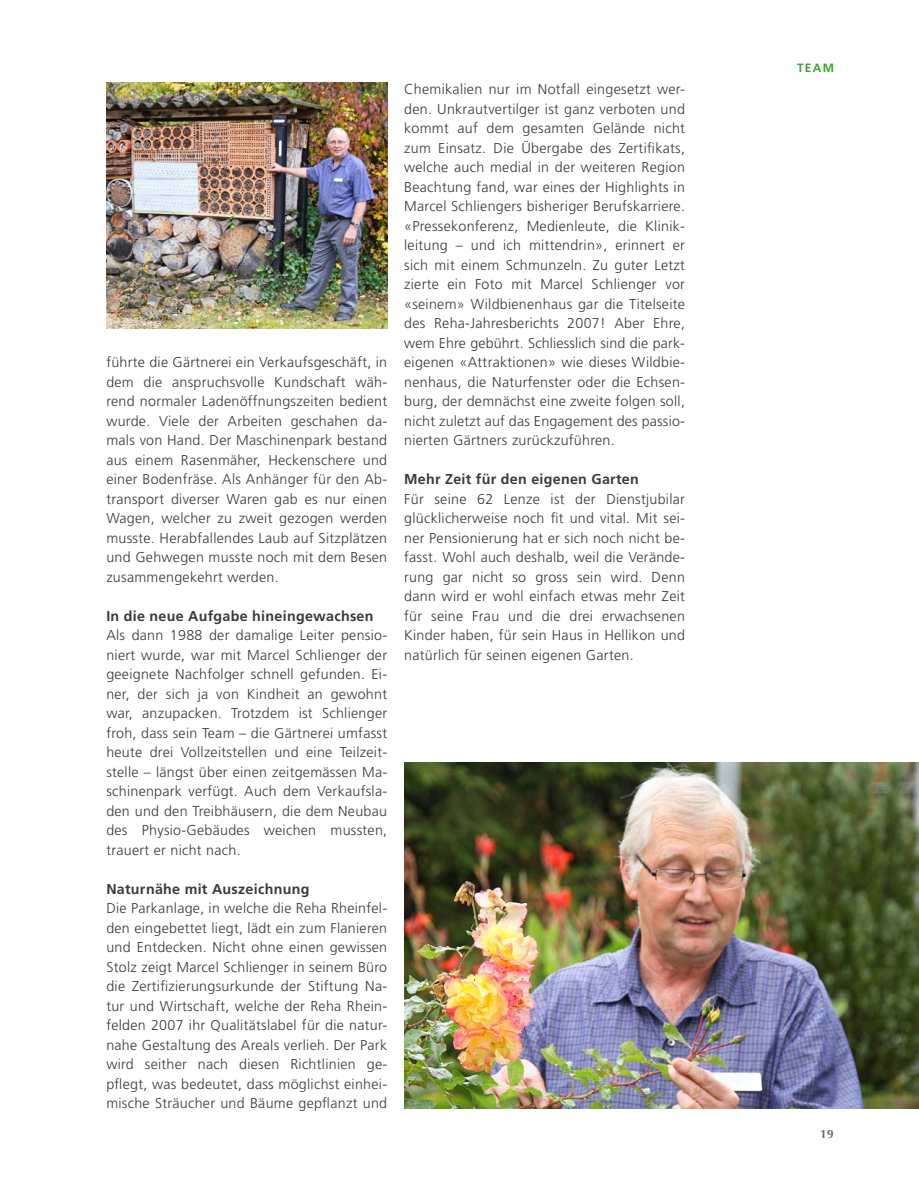
<style>
.page{position:relative;width:919px;height:1191px;background:#fff}
.page>*{position:absolute;margin:0;border:0;box-sizing:border-box;transform-origin:0 0}
.t1{font:300 14.25px/19.5px "Frutiger";letter-spacing:.02em;color:#3a3a39;text-align:justify}
.t2{font:700 14.25px "Frutiger";letter-spacing:.02em;color:#3a3a39}
.t3{font:700 12px "Frutiger";color:#3ca432}
.t4{font:700 12px "Optima";color:#6a6a69}
</style>
<div class="page">
<img style="left:404px;top:762px;width:514px;height:346px">
<img style="left:106px;top:83px;width:281px;height:245px">
<p class="t1" style="left:106px;top:353px;width:282px">führte die Gärtnerei ein Verkaufsgeschäft, in dem die anspruchsvolle Kundschaft wäh&shy;rend normaler Ladenöffnungszeiten bedient wurde. Viele der Arbeiten geschahen da&shy;mals von Hand. Der Maschinenpark bestand aus einem Rasenmäher, Heckenschere und einer Bodenfräse. Als Anhänger für den Ab&shy;transport diverser Waren gab es nur einen Wagen, welcher zu zweit gezogen werden musste. Herabfallendes Laub auf Sitzplätzen und Gehwegen musste noch mit dem Besen zusammengekehrt werden.</p>
<p class="t2" style="left:106px;top:607px;width:269px">In die neue Aufgabe hineingewachsen</p>
<p class="t1" style="left:106px;top:626px;width:282px">Als dann 1988 der damalige Leiter pensio&shy;niert wurde, war mit Marcel Schlienger der geeignete Nachfolger schnell gefunden. Ei&shy;ner, der sich ja von Kindheit an gewohnt war, anzupacken. Trotzdem ist Schlienger froh, dass sein Team – die Gärtnerei umfasst heute drei Vollzeitstellen und eine Teilzeit&shy;stelle – längst über einen zeitgemässen Ma&shy;schinenpark verfügt. Auch dem Verkaufsla&shy;den und den Treibhäusern, die dem Neubau des Physio-Gebäudes weichen mussten, trauert er nicht nach.</p>
<p class="t2" style="left:106px;top:880px;width:204px">Naturnähe mit Auszeichnung</p>
<p class="t1" style="left:106px;top:898px;width:282px">Die Parkanlage, in welche die Reha Rheinfel&shy;den eingebettet liegt, lädt ein zum Flanieren und Entdecken. Nicht ohne einen gewissen Stolz zeigt Marcel Schlienger in seinem Büro die Zertifizierungsurkunde der Stiftung Na&shy;tur und Wirtschaft, welche der Reha Rhein&shy;felden 2007 ihr Qualitätslabel für die natur&shy;nahe Gestaltung des Areals verlieh. Der Park wird seither nach diesen Richtlinien ge&shy;pflegt, was bedeutet, dass möglichst einhei&shy;mische Sträucher und Bäume gepflanzt und</p>
<p class="t1" style="left:404px;top:79px;width:282px">Chemikalien nur im Notfall eingesetzt wer&shy;den. Unkrautvertilger ist ganz verboten und kommt auf dem gesamten Gelände nicht zum Einsatz. Die Übergabe des Zertifikats, welche auch medial in der weiteren Region Beachtung fand, war eines der Highlights in Marcel Schliengers bisheriger Berufskarriere. «Pressekonferenz, Medienleute, die Klinik&shy;leitung – und ich mittendrin», erinnert er sich mit einem Schmunzeln. Zu guter Letzt zierte ein Foto mit Marcel Schlienger vor «seinem» Wildbienenhaus gar die Titelseite des Reha-Jahresberichts 2007! Aber Ehre, wem Ehre gebührt. Schliesslich sind die park&shy;eigenen «Attraktionen» wie dieses Wildbie&shy;nenhaus, die Naturfenster oder die Echsen&shy;burg, der demnächst eine zweite folgen soll, nicht zuletzt auf das Engagement des passio&shy;nierten Gärtners zurückzuführen.</p>
<p class="t2" style="left:404px;top:471px;width:236px">Mehr Zeit für den eigenen Garten</p>
<p class="t1" style="left:404px;top:489px;width:282px">Für seine 62 Lenze ist der Dienstjubilar glücklicherweise noch fit und vital. Mit sei&shy;ner Pensionierung hat er sich noch nicht be&shy;fasst. Wohl auch deshalb, weil die Verände&shy;rung gar nicht so gross sein wird. Denn dann wird er wohl einfach etwas mehr Zeit für seine Frau und die drei erwachsenen Kinder haben, für sein Haus in Hellikon und natürlich für seinen eigenen Garten.</p>
<p class="t3" style="left:797px;top:61px;width:38px">TEAM</p>
<p class="t4" style="left:820px;top:1127px;width:15px">19</p>
</div>
